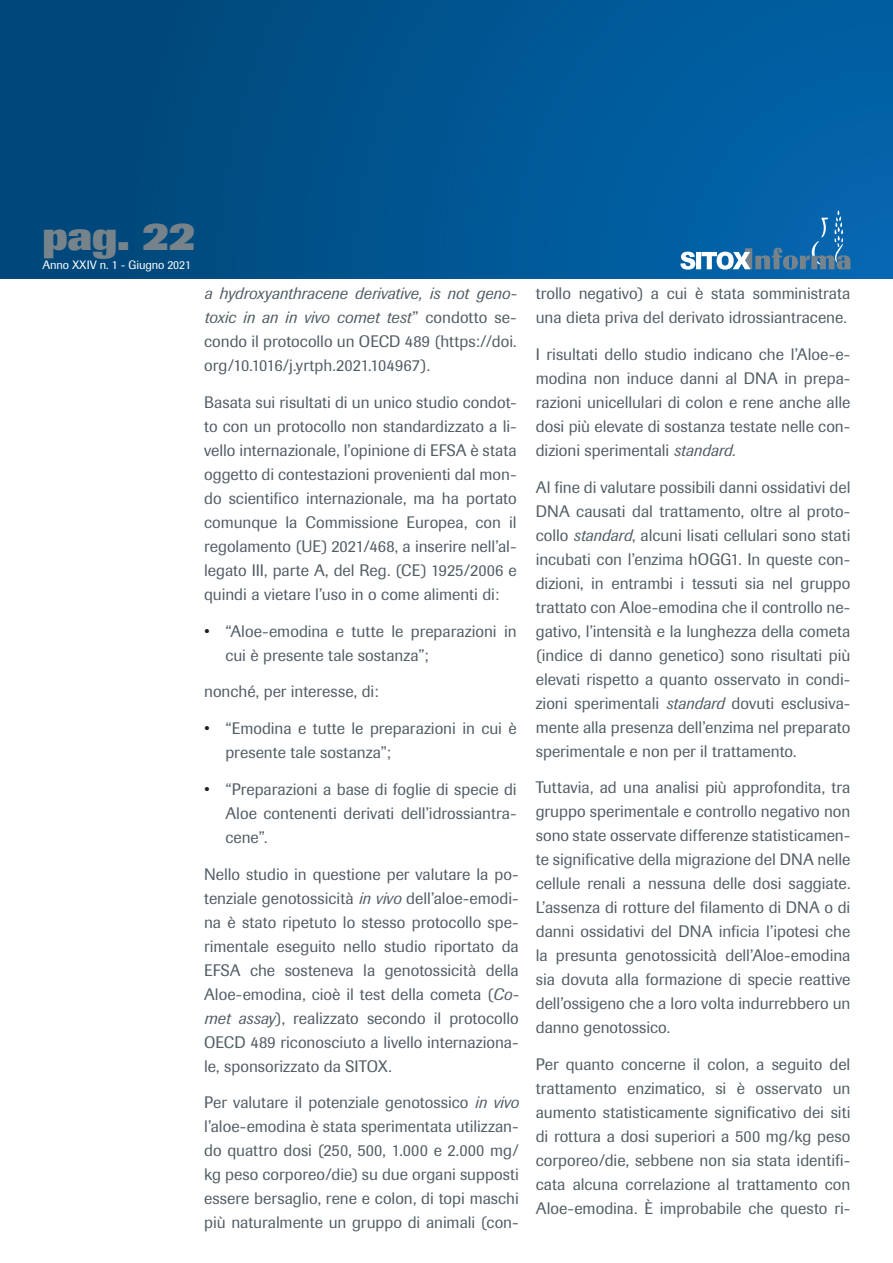
<style>
.page{position:relative;width:893px;height:1263px;background:#fff}
.page>*{position:absolute;margin:0;border:0;box-sizing:border-box;transform-origin:0 0}
.t1{font:800 40.5px "Imago";color:#76838a}
.t2{font:16.5px/24px "Imago";color:#525e65;text-align:justify}
.t3{font:12px "Imago";letter-spacing:-.01em;color:#fff}
.s1{font-style:italic}
.s2{font-family:"Arial";color:#231f20}
</style>
<div class="page">
<div style="left:0;top:0;width:893px;height:278px;background:linear-gradient(to right,#004575,#0164ab)"></div>
<svg style="left:680px;top:210px;width:170px;height:60px;background:#2774ad"></svg>
<h1 class="t1" style="left:43px;top:212px;width:155px">pag. 22</h1>
<p class="t3" style="left:43px;top:258px;width:150px">Anno XXIV n. 1 - Giugno 2021</p>
<p class="t2" style="left:204px;top:281px;width:314px"><span class="s1">a hydroxyanthracene derivative, is not geno&shy;toxic in an in vivo comet test</span>” condotto se&shy;condo il protocollo un OECD 489 (https://doi. org/10.1016/j.yrtph.2021.104967).</p>
<p class="t2" style="left:204px;top:390px;width:314px">Basata sui risultati di un unico studio condot&shy;to con un protocollo non standardizzato a li&shy;vello internazionale, l’opinione di EFSA è stata oggetto di contestazioni provenienti dal mon&shy;do scientifico internazionale, ma ha portato comunque la Commissione Europea, con il regolamento (UE) 2021/468, a inserire nell’al&shy;legato III, parte A, del Reg. (CE) 1925/2006 e quindi a vietare l’uso in o come alimenti di:</p>
<p class="t2" style="left:225px;top:619px;width:293px;text-indent:-21px"><span class="s2">•</span> “Aloe-emodina e tutte le preparazioni in cui è presente tale sostanza”;</p>
<p class="t2" style="left:204px;top:680px;width:176px">nonché, per interesse, di:</p>
<p class="t2" style="left:225px;top:716px;width:293px;text-indent:-21px"><span class="s2">•</span> “Emodina e tutte le preparazioni in cui è presente tale sostanza”;</p>
<p class="t2" style="left:225px;top:777px;width:293px;text-indent:-21px"><span class="s2">•</span> “Preparazioni a base di foglie di specie di Aloe contenenti derivati dell’idrossiantra&shy;cene”.</p>
<p class="t2" style="left:204px;top:862px;width:316px">Nello studio in questione per valutare la po&shy;tenziale genotossicità <span class="s1">in vivo</span> dell’aloe-emodi&shy;na è stato ripetuto lo stesso protocollo spe&shy;rimentale eseguito nello studio riportato da EFSA che sosteneva la genotossicità della Aloe-emodina, cioè il test della cometa (<span class="s1">Co&shy;met assay</span>), realizzato secondo il protocollo OECD 489 riconosciuto a livello internaziona&shy;le, sponsorizzato da SITOX.</p>
<p class="t2" style="left:204px;top:1091px;width:316px">Per valutare il potenziale genotossico <span class="s1">in vivo </span>l’aloe-emodina è stata sperimentata utilizzan&shy;do quattro dosi (250, 500, 1.000 e 2.000 mg/ kg peso corporeo/die) su due organi supposti essere bersaglio, rene e colon, di topi maschi più naturalmente un gruppo di animali (con-</p>
<p class="t2" style="left:536px;top:281px;width:316px">trollo negativo) a cui è stata somministrata una dieta priva del derivato idrossiantracene.</p>
<p class="t2" style="left:536px;top:342px;width:316px">I risultati dello studio indicano che l’Aloe-e&shy;modina non induce danni al DNA in prepa&shy;razioni unicellulari di colon e rene anche alle dosi più elevate di sostanza testate nelle con&shy;dizioni sperimentali <span class="s1">standard</span>.</p>
<p class="t2" style="left:536px;top:475px;width:316px">Al fine di valutare possibili danni ossidativi del DNA causati dal trattamento, oltre al proto&shy;collo <span class="s1">standard</span>, alcuni lisati cellulari sono stati incubati con l’enzima hOGG1. In queste con&shy;dizioni, in entrambi i tessuti sia nel gruppo trattato con Aloe-emodina che il controllo ne&shy;gativo, l’intensità e la lunghezza della cometa (indice di danno genetico) sono risultati più elevati rispetto a quanto osservato in condi&shy;zioni sperimentali <span class="s1">standard</span> dovuti esclusiva&shy;mente alla presenza dell’enzima nel preparato sperimentale e non per il trattamento.</p>
<p class="t2" style="left:536px;top:776px;width:316px">Tuttavia, ad una analisi più approfondita, tra gruppo sperimentale e controllo negativo non sono state osservate differenze statisticamen&shy;te significative della migrazione del DNA nelle cellule renali a nessuna delle dosi saggiate.<br>L’assenza di rotture del filamento di DNA o di danni ossidativi del DNA inficia l’ipotesi che la presunta genotossicità dell’Aloe-emodina sia dovuta alla formazione di specie reattive dell’ossigeno che a loro volta indurrebbero un danno genotossico.</p>
<p class="t2" style="left:536px;top:1052px;width:316px">Per quanto concerne il colon, a seguito del trattamento enzimatico, si è osservato un aumento statisticamente significativo dei siti di rottura a dosi superiori a 500 mg/kg peso corporeo/die, sebbene non sia stata identifi&shy;cata alcuna correlazione al trattamento con Aloe-emodina. È improbabile che questo ri-</p>
</div>
